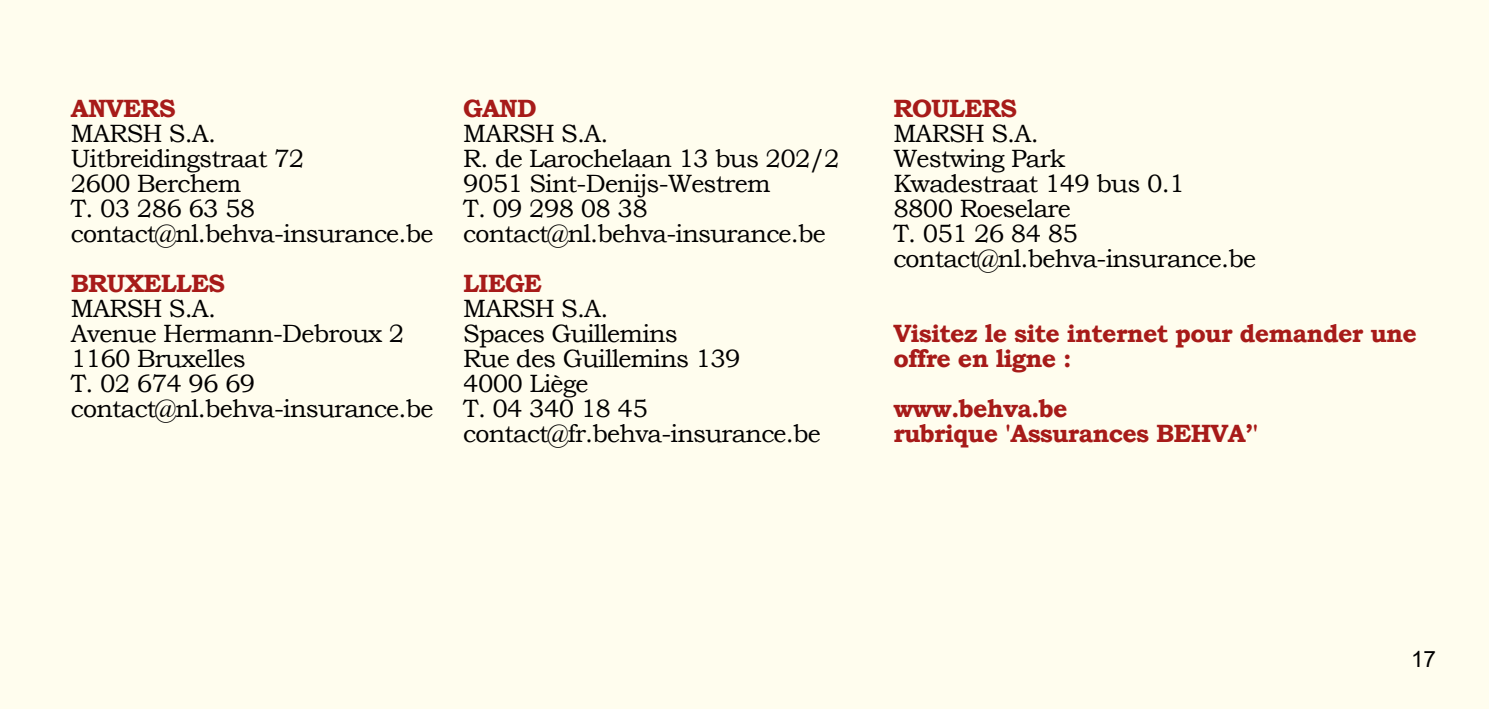
<style>
.page{position:relative;width:1489px;height:709px;background:#fff}
.page>*{position:absolute;margin:0;border:0;box-sizing:border-box;transform-origin:0 0}
.t1{font:25px/25px "Bookman Old Style";letter-spacing:-.03em;color:#000}
.t2{font:700 25px/25px "Bookman Old Style";letter-spacing:-.03em;color:#a71b19}
.t3{font:22.5px "Arial";color:#000}
.s1{font-family:"Minion Pro";font-size:30px}
</style>
<div class="page">
<div style="left:0;top:0;width:1488px;height:709px;background:#fffdee"></div>
<p class="t2" style="left:71px;top:95px;width:106px">ANVERS</p>
<p class="t1" style="left:71px;top:121px;width:364px">MARSH S.A.<br>Uitbreidingstraat 72<br>2600 Berchem<br>T. 03 286 63 58 contact@nl.behva-insurance.be</p>
<p class="t2" style="left:71px;top:270px;width:156px">BRUXELLES</p>
<p class="t1" style="left:71px;top:296px;width:364px">MARSH S.A.<br>Avenue Hermann-Debroux 2<br>1160 Bruxelles<br>T. 02 674 96 69 contact@nl.behva-insurance.be</p>
<p class="t2" style="left:463px;top:95px;width:75px">GAND</p>
<p class="t1" style="left:463px;top:121px;width:378px">MARSH S.A.<br>R. de Larochelaan 13 bus 202/2<br>9051 Sint-Denijs-Westrem<br>T. 09 298 08 38 contact@nl.behva-insurance.be</p>
<p class="t2" style="left:463px;top:270px;width:80px">LIEGE</p>
<p class="t1" style="left:463px;top:296px;width:359px">MARSH S.A.<br>Spaces Guillemins<br>Rue des Guillemins 139<br>4000 Liège<br>T. 04 340 18 45 contact@fr.behva-insurance.be</p>
<p class="t2" style="left:893px;top:95px;width:125px">ROULERS</p>
<p class="t1" style="left:893px;top:121px;width:364px">MARSH S.A.<br>Westwing Park<br>Kwadestraat 149 bus 0.1<br>8800 Roeselare<br>T. 051 26 84 85 contact@nl.behva-insurance.be</p>
<p class="t2" style="left:893px;top:320px;width:525px">Visitez le site internet pour demander une offre en ligne :</p>
<p class="t2" style="left:893px;top:395px;width:366px">www.behva.be<br>rubrique 'Assurances BEHVA’'</p>
<p class="t3" style="left:1410px;top:644px;width:31px">1 7<span class="s1">#</span></p>
</div>
